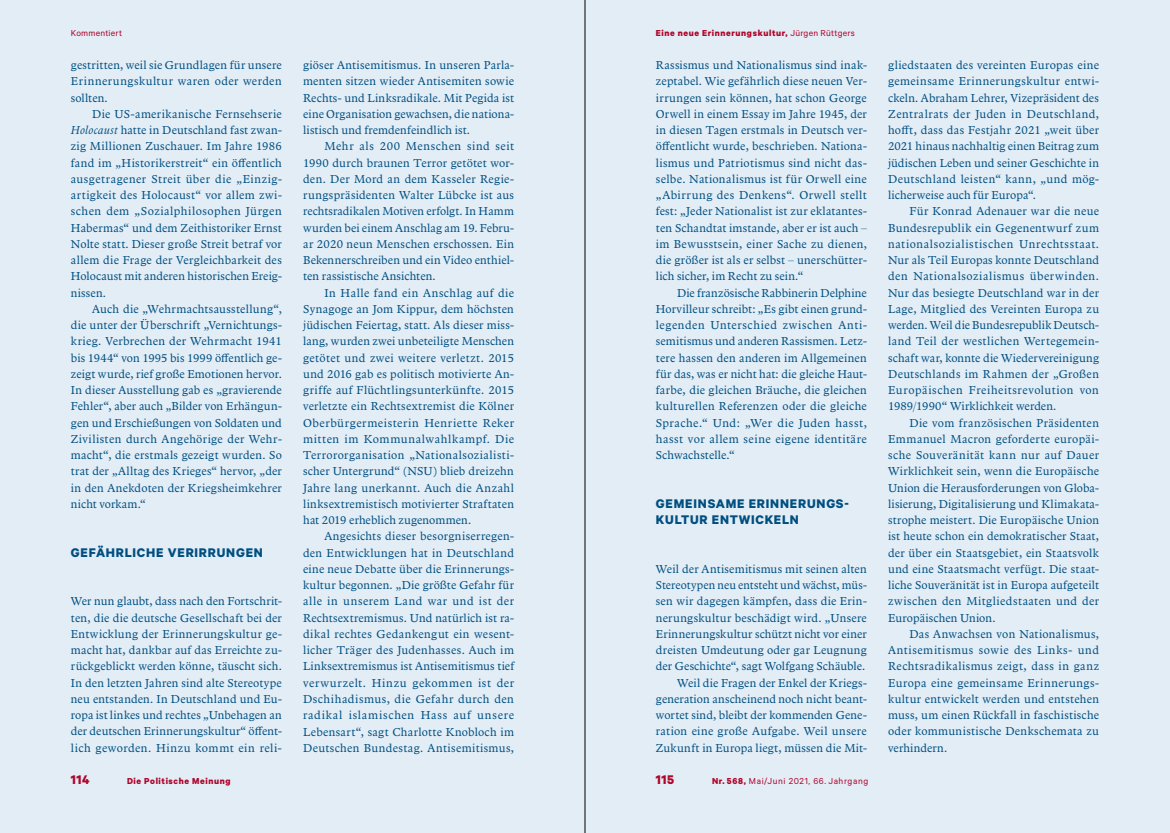
<style>
.page{position:relative;width:1170px;height:833px;background:#fff}
.page>*{position:absolute;margin:0;border:0;box-sizing:border-box;transform-origin:0 0}
.t1{font:700 14.12px/16.2px "Calibre";letter-spacing:.06em;color:#004f81}
.t2{font:700 14.12px "Calibre";letter-spacing:.035em;color:#af052a}
.t3{font:11.88px/16.2px "Arbesco DT";letter-spacing:.015em;color:#004f81;text-align:justify}
.t4{font:700 9.75px "Calibre";letter-spacing:.065em;color:#af052a}
.t5{font:9.75px "Calibre";letter-spacing:.055em;color:#af052a}
.t6{font:9.75px "Calibre";letter-spacing:.02em;color:#af052a}
.s1{font-style:italic}
.s2{font-weight:400}
.s3{font-weight:700}
</style>
<div class="page">
<div style="left:0;top:0;width:585px;height:833px;background:#e3edf6"></div>
<div style="left:585px;top:0;width:584px;height:833px;background:#e3edf6"></div>
<hr style="left:584px;top:0;width:1px;height:833px;background:#000">
<p class="t6" style="left:71px;top:28px;width:53px">Kommentiert</p>
<p class="t3" style="left:71px;top:57px;width:212px">gestritten, weil sie Grundlagen für unsere Erinnerungskultur waren oder werden sollten.</p>
<p class="t3" style="left:71px;top:106px;width:212px;text-indent:21px">Die US-amerikanische Fernsehserie <span class="s1">Holocaust</span> hatte in Deutschland fast zwan&shy;zig Millionen Zuschauer. Im Jahre 1986 fand im „Historikerstreit“ ein öffentlich ausgetragener Streit über die „Einzig&shy;artigkeit des Holocaust“ vor allem zwi&shy;schen dem „Sozialphilosophen Jürgen Habermas“ und dem Zeithistoriker Ernst Nolte statt. Dieser große Streit betraf vor allem die Frage der Vergleichbarkeit des Holocaust mit anderen historischen Ereig&shy;nissen.</p>
<p class="t3" style="left:71px;top:301px;width:212px;text-indent:21px">Auch die „Wehrmachtsausstellung“, die unter der Überschrift „Vernichtungs&shy;krieg. Verbrechen der Wehrmacht 1941 bis 1944“ von 1995 bis 1999 öffentlich ge&shy;zeigt wurde, rief große Emotionen hervor.<br>In dieser Ausstellung gab es „gravierende Fehler“, aber auch „Bilder von Erhängun&shy;gen und Erschießungen von Soldaten und Zivilisten durch Angehörige der Wehr&shy;macht“, die erstmals gezeigt wurden. So trat der „Alltag des Krieges“ hervor, „der in den Anekdoten der Kriegsheimkehrer nicht vorkam.“</p>
<p class="t1" style="left:71px;top:543px;width:192px">GEFÄHRLICHE VERIRRUNGEN</p>
<p class="t3" style="left:71px;top:594px;width:212px">Wer nun glaubt, dass nach den Fortschrit&shy;ten, die die deutsche Gesellschaft bei der Entwicklung der Erinnerungskultur ge&shy;macht hat, dankbar auf das Erreichte zu&shy;rückgeblickt werden könne, täuscht sich.<br>In den letzten Jahren sind alte Stereotype neu entstanden. In Deutschland und Eu&shy;ropa ist linkes und rechtes „Unbehagen an der deutschen Erinnerungskultur“ öffent&shy;lich geworden. Hinzu kommt ein reli-</p>
<p class="t3" style="left:303px;top:57px;width:212px">giöser Antisemitismus. In unseren Parla&shy;menten sitzen wieder Antisemiten sowie Rechts- und Linksradikale. Mit Pegida ist eine Organisation gewachsen, die nationa&shy;listisch und fremdenfeindlich ist.</p>
<p class="t3" style="left:303px;top:139px;width:212px;text-indent:21px">Mehr als 200 Menschen sind seit 1990 durch braunen Terror getötet wor&shy;den. Der Mord an dem Kasseler Regie&shy;rungspräsidenten Walter Lübcke ist aus rechtsradikalen Motiven erfolgt. In Hamm wurden bei einem Anschlag am 19. Febru&shy;ar 2020 neun Menschen erschossen. Ein Bekennerschreiben und ein Video enthiel&shy;ten rassistische Ansichten.</p>
<p class="t3" style="left:303px;top:285px;width:212px;text-indent:21px">In Halle fand ein Anschlag auf die Synagoge an Jom Kippur, dem höchsten jüdischen Feiertag, statt. Als dieser miss&shy;lang, wurden zwei unbeteiligte Menschen getötet und zwei weitere verletzt. 2015 und 2016 gab es politisch motivierte An&shy;griffe auf Flüchtlingsunterkünfte. 2015 verletzte ein Rechtsextremist die Kölner Oberbürgermeisterin Henriette Reker mitten im Kommunalwahlkampf. Die Terrororganisation „Nationalsozialisti&shy;scher Untergrund“ (NSU) blieb dreizehn Jahre lang unerkannt. Auch die Anzahl linksextremistisch motivierter Straftaten hat 2019 erheblich zugenommen.</p>
<p class="t3" style="left:303px;top:529px;width:212px;text-indent:21px">Angesichts dieser besorgniserregen&shy;den Entwicklungen hat in Deutschland eine neue Debatte über die Erinnerungs&shy;kultur begonnen. „Die größte Gefahr für alle in unserem Land war und ist der Rechtsextremismus. Und natürlich ist ra&shy;dikal rechtes Gedankengut ein wesent&shy;licher Träger des Judenhasses. Auch im Linksextremismus ist Antisemitismus tief verwurzelt. Hinzu gekommen ist der Dschihadismus, die Gefahr durch den radikal islamischen Hass auf unsere Lebensart“, sagt Charlotte Knobloch im Deutschen Bundestag. Antisemitismus,</p>
<p class="t4" style="left:656px;top:27px;width:200px">Eine neue Erinnerungskultur, <span class="s2">Jürgen Rüttgers</span></p>
<p class="t3" style="left:656px;top:57px;width:212px">Rassismus und Nationalismus sind inak&shy;zeptabel. Wie gefährlich diese neuen Ver&shy;irrungen sein können, hat schon George Orwell in einem Essay im Jahre 1945, der in diesen Tagen erstmals in Deutsch ver&shy;öffentlicht wurde, beschrieben. Nationa&shy;lismus und Patriotismus sind nicht das&shy;selbe. Nationalismus ist für Orwell eine „Abirrung des Denkens“. Orwell stellt fest: „Jeder Nationalist ist zur eklatantes&shy;ten Schandtat imstande, aber er ist auch – im Bewusstsein, einer Sache zu dienen, die größer ist als er selbst – unerschütter&shy;lich sicher, im Recht zu sein.“</p>
<p class="t3" style="left:656px;top:285px;width:212px;text-indent:21px">Die französische Rabbinerin Delphine Horvilleur schreibt: „Es gibt einen grund&shy;legenden Unterschied zwischen Anti&shy;semitismus und anderen Rassismen. Letz&shy;tere hassen den anderen im Allgemeinen für das, was er nicht hat: die gleiche Haut&shy;farbe, die gleichen Bräuche, die gleichen kulturellen Referenzen oder die gleiche Sprache.“ Und: „Wer die Juden hasst, hasst vor allem seine eigene identitäre Schwachstelle.“</p>
<p class="t1" style="left:655px;top:495px;width:193px">GEMEINSAME ERINNERUNGS-<br>KULTUR ENTWICKELN</p>
<p class="t3" style="left:656px;top:561px;width:212px;text-align:right">Weil der Antisemitismus mit seinen alten Stereotypen neu entsteht und wächst, müs&shy;sen wir dagegen kämpfen, dass die Erin&shy;nerungskultur beschädigt wird. „Unsere Erinnerungskultur schützt nicht vor einer dreisten Umdeutung oder gar Leugnung der Geschichte“, sagt Wolfgang Schäuble.<br>Weil die Fragen der Enkel der Kriegs&shy;generation anscheinend noch nicht beant&shy;wortet sind, bleibt der kommenden Gene&shy;ration eine große Aufgabe. Weil unsere Zukunft in Europa liegt, müssen die Mit-</p>
<p class="t2" style="left:71px;top:771px;width:20px">114</p>
<p class="t4" style="left:127px;top:775px;width:105px">Die Politische Meinung</p>
<p class="t2" style="left:656px;top:771px;width:20px">115</p>
<p class="t5" style="left:712px;top:775px;width:158px"><span class="s3">Nr. 568,</span> Mai/Juni 2021, 66. Jahrgang</p>
<p class="t3" style="left:888px;top:57px;width:212px">gliedstaaten des vereinten Europas eine gemeinsame Erinnerungskultur entwi&shy;ckeln. Abraham Lehrer, Vizepräsident des Zentralrats der Juden in Deutschland, hofft, dass das Festjahr 2021 „weit über 2021 hinaus nachhaltig einen Beitrag zum jüdischen Leben und seiner Geschichte in Deutschland leisten“ kann, „und mög&shy;licherweise auch für Europa“.</p>
<p class="t3" style="left:888px;top:204px;width:212px;text-indent:21px">Für Konrad Adenauer war die neue Bundesrepublik ein Gegenentwurf zum nationalsozialistischen Unrechtsstaat.<br>Nur als Teil Europas konnte Deutschland den Nationalsozialismus überwinden.<br>Nur das besiegte Deutschland war in der Lage, Mitglied des Vereinten Europa zu werden. Weil die Bundesrepublik Deutsch&shy;land Teil der westlichen Wertegemein&shy;schaft war, konnte die Wiedervereinigung Deutschlands im Rahmen der „Großen Europäischen Freiheitsrevolution von 1989/1990“ Wirklichkeit werden.</p>
<p class="t3" style="left:888px;top:415px;width:212px;text-indent:21px">Die vom französischen Präsidenten Emmanuel Macron geforderte europäi&shy;sche Souveränität kann nur auf Dauer Wirklichkeit sein, wenn die Europäische Union die Herausforderungen von Globa&shy;lisierung, Digitalisierung und Klimakata&shy;strophe meistert. Die Europäische Union ist heute schon ein demokratischer Staat, der über ein Staatsgebiet, ein Staatsvolk und eine Staatsmacht verfügt. Die staat&shy;liche Souveränität ist in Europa aufgeteilt zwischen den Mitgliedstaaten und der Europäischen Union.</p>
<p class="t3" style="left:888px;top:626px;width:212px;text-indent:21px">Das Anwachsen von Nationalismus, Antisemitismus sowie des Links- und Rechtsradikalismus zeigt, dass in ganz Europa eine gemeinsame Erinnerungs&shy;kultur entwickelt werden und entstehen muss, um einen Rückfall in faschistische oder kommunistische Denkschemata zu verhindern.</p>
</div>
